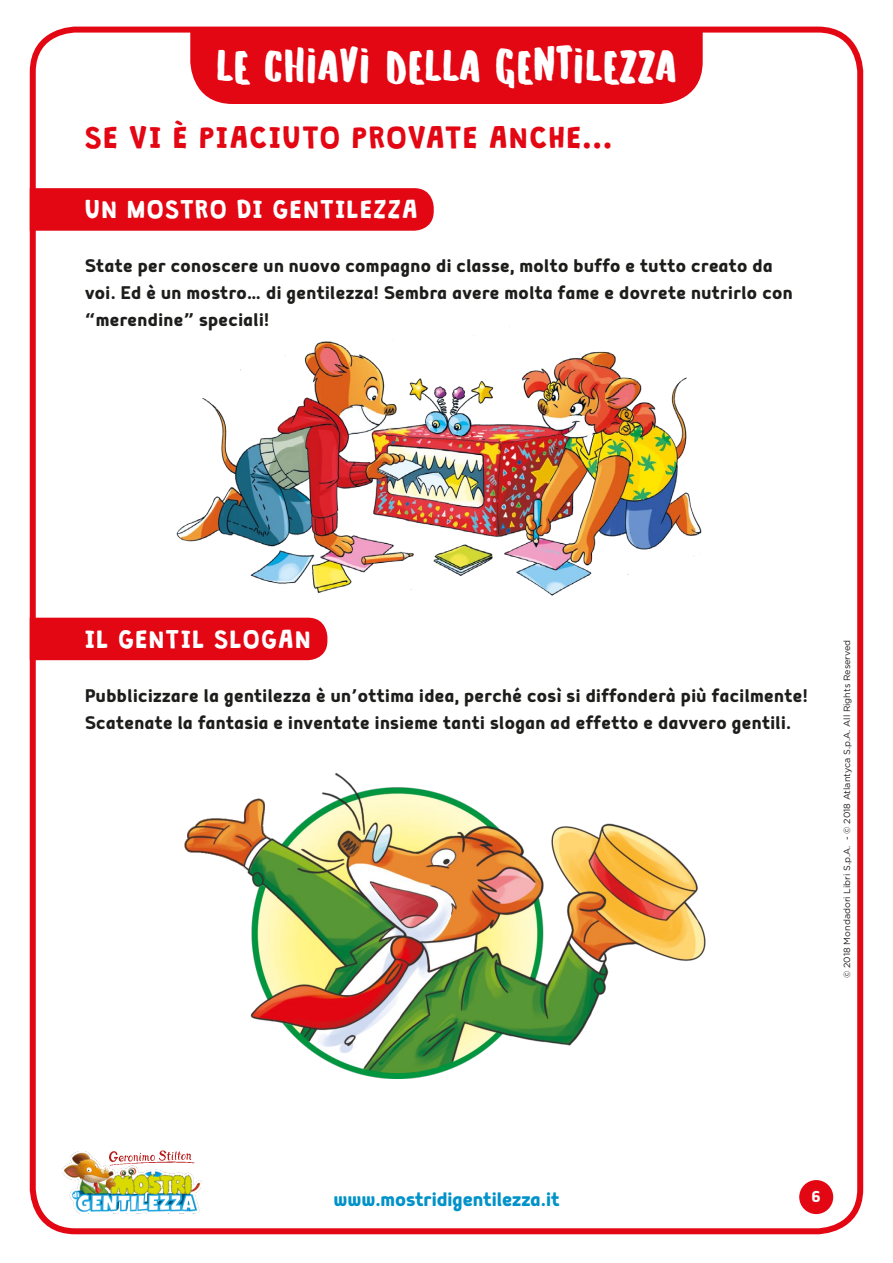
<style>
.page{position:relative;width:893px;height:1263px;background:#fff}
.page>*{position:absolute;margin:0;border:0;box-sizing:border-box;transform-origin:0 0}
.t1{font:27px "Granstander Clean";letter-spacing:.045em;color:#e30613}
.t2{font:700 24px "Mairy";color:#0092c8}
.t3{font:700 22.5px/27px "Mairy";letter-spacing:.02em;color:#1d1d1b}
.t4{font:22.5px "Granstander Clean";letter-spacing:.045em;color:#fff}
.t5{font:21px "Hand Originals";letter-spacing:.1em;color:#fff}
.t6{font:700 19.5px "Mairy";color:#fff}
.t7{font:9px "Gotham";color:#1d1d1b}
</style>
<div class="page">
<div style="left:190px;top:34px;width:513px;height:70px;background:#e30613"></div>
<div style="left:30px;top:27px;width:833px;height:1207px;border:6px solid #e30613;border-radius:43px"></div>
<div style="left:30px;top:188px;width:404px;height:43px;background:#e30613"></div>
<div style="left:30px;top:618px;width:297px;height:42px;background:#e30613"></div>
<img style="left:148px;top:326px;width:554px;height:299px">
<img style="left:185px;top:773px;width:521px;height:306px">
<div style="left:799px;top:1180px;width:34px;height:34px;background:#e30613;border-radius:50%"></div>
<img style="left:63px;top:1151px;width:139px;height:63px">
<img style="left:109px;top:1151px;width:86px;height:15px">
<p class="t5" style="left:217px;top:60px;width:461px">LE CHIAVI DELLA GENTILEZZA</p>
<p class="t1" style="left:85px;top:123px;width:529px">SE VI È PIACIUTO PROVATE ANCHE...</p>
<p class="t4" style="left:85px;top:197px;width:334px">UN MOSTRO DI GENTILEZZA</p>
<p class="t3" style="left:85px;top:251px;width:709px">State per conoscere un nuovo compagno di classe, molto buffo e tutto creato da voi. Ed è un mostro… di gentilezza! Sembra avere molta fame e dovrete nutrirlo con “merendine” speciali!</p>
<p class="t4" style="left:85px;top:627px;width:228px">IL GENTIL SLOGAN</p>
<p class="t3" style="left:85px;top:682px;width:724px">Pubblicizzare la gentilezza è un’ottima idea, perché così si diffonderà più facilmente!<br>Scatenate la fantasia e inventate insieme tanti slogan ad effetto e davvero gentili.</p>
<p class="t7" style="left:841px;top:978px;width:340px;rotate:-90deg">© 2018 Mondadori Libri S.p.A. - © 2018 Atlantyca S.p.A. All Rights Reserved</p>
<p class="t2" style="left:333px;top:1185px;width:228px">www.mostridigentilezza.it</p>
<p class="t6" style="left:812px;top:1185px;width:11px">6</p>
</div>
